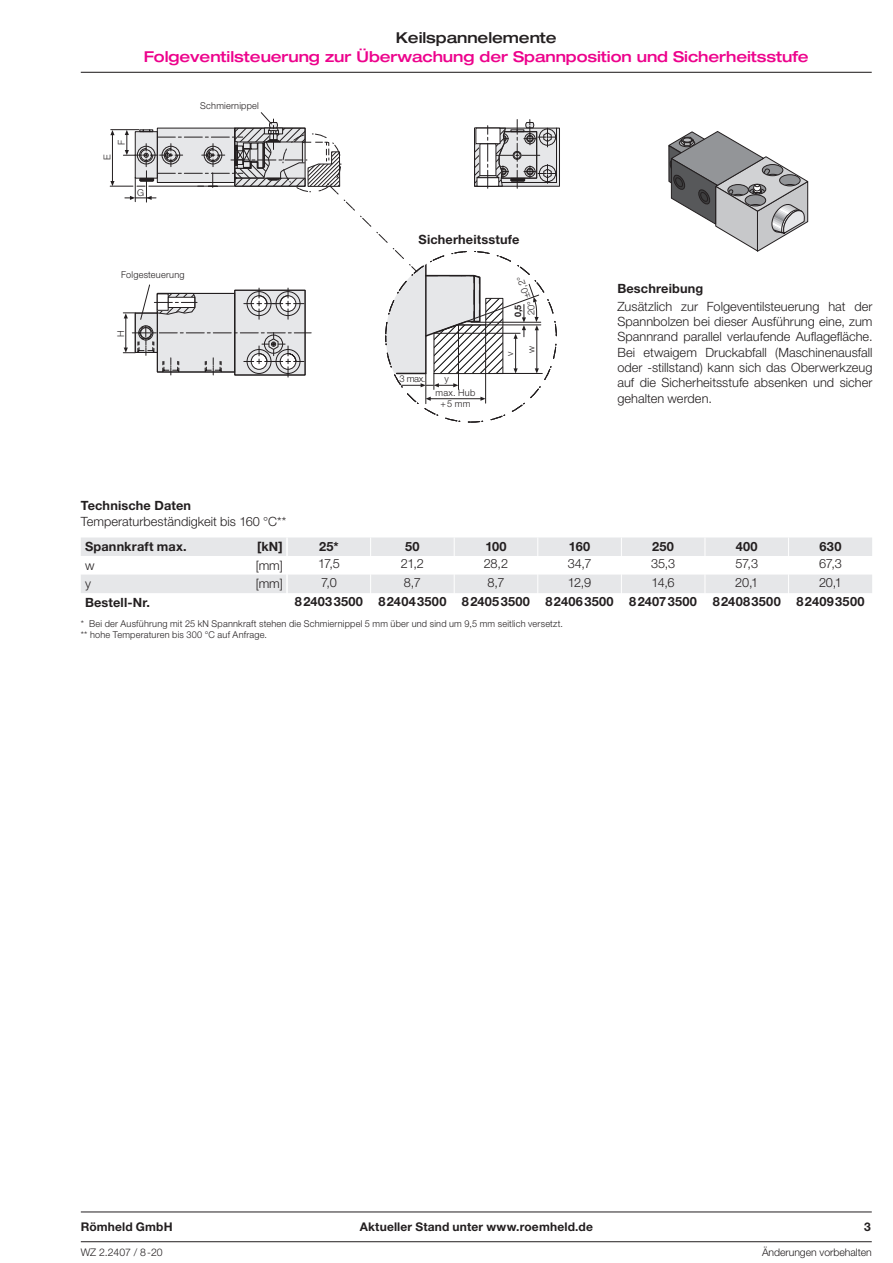
<style>
.page{position:relative;width:893px;height:1263px;background:#fff}
.page>*{position:absolute;margin:0;border:0;box-sizing:border-box;transform-origin:0 0}
.t1{font:500 expanded 15px "Helvetica Neue LT Pro";letter-spacing:-.005em;color:#ed028c}
.t2{font:500 expanded 15px "Helvetica Neue LT Pro";letter-spacing:-.005em;color:#231f20}
.t3{font:300 12.75px/15.3px "Helvetica Neue LT Pro";letter-spacing:.005em;color:#231f20;text-align:justify}
.t4{font:700 12.75px "Helvetica Neue LT Pro";letter-spacing:.015em;color:#231f20}
.t5{font:700 12px "Helvetica Neue LT Pro";letter-spacing:.015em;color:#231f20}
.t6{font:300 10.5px "Helvetica Neue LT Pro";letter-spacing:-.005em;color:#231f20}
.t7{font:300 9.45px/10.5px "Helvetica Neue LT Pro";letter-spacing:.02em;color:#231f20}
.t8{font:300 9.45px "Helvetica Neue";color:#231f20}
.t9{font:700 9px "Helvetica Neue";color:#231f20}
</style>
<div class="page">
<hr style="left:81px;top:72px;width:791px;height:1px;background:#231f20">
<div style="left:474px;top:128px;width:86px;height:59px;border:1px solid #231f20"></div>
<hr style="left:426px;top:373px;width:1px;height:31px;background:#231f20">
<hr style="left:430px;top:398px;width:51px;height:1px;background:#231f20">
<hr style="left:485px;top:325px;width:1px;height:78px;background:#231f20">
<svg style="left:480px;top:397px;width:6px;height:4px"></svg>
<svg style="left:426px;top:397px;width:5px;height:4px"></svg>
<svg style="left:668px;top:131px;width:140px;height:120px"></svg>
<hr style="left:81px;top:1241px;width:791px;height:1px;background:#231f20">
<hr style="left:81px;top:1212px;width:791px;height:1px;background:#231f20">
<svg style="left:81px;top:537px;width:791px;height:56px"></svg>
<svg style="left:110px;top:112px;width:447px;height:278px"></svg>
<p class="t2" style="left:396px;top:28px;width:162px">Keilspannelemente</p>
<p class="t1" style="left:144px;top:47px;width:667px">Folgeventilsteuerung zur Überwachung der Spannposition und Sicherheitsstufe</p>
<p class="t8" style="left:116px;top:145px;width:7px;rotate:-90deg">F</p>
<p class="t8" style="left:101px;top:160px;width:7px;rotate:-90deg">E</p>
<p class="t8" style="left:137px;top:187px;width:9px">G</p>
<p class="t7" style="left:200px;top:100px;width:60px">Schmiernippel</p>
<p class="t7" style="left:121px;top:269px;width:65px">Folgesteuerung</p>
<p class="t8" style="left:115px;top:337px;width:8px;rotate:-90deg">H</p>
<p class="t4" style="left:419px;top:231px;width:102px">Sicherheitsstufe</p>
<p class="t8" style="left:522px;top:300px;width:24px;rotate:-110deg">±0,2°</p>
<p class="t9" style="left:512px;top:317px;width:14px;rotate:-90deg">0,5</p>
<p class="t8" style="left:400px;top:373px;width:27px">3 max.</p>
<p class="t8" style="left:445px;top:373px;width:6px">y</p>
<p class="t7" style="left:436px;top:388px;width:41px;text-align:center">max. Hub +5 mm</p>
<p class="t8" style="left:504px;top:356px;width:6px;rotate:-90deg">v</p>
<p class="t8" style="left:525px;top:353px;width:9px;rotate:-90deg">w</p>
<p class="t4" style="left:617px;top:281px;width:87px">Beschreibung</p>
<p class="t3" style="left:617px;top:298px;width:257px">Zusätzlich zur Folgeventilsteuerung hat der Spannbolzen bei dieser Ausführung eine, zum Spannrand parallel verlaufende Auflagefläche.<br>Bei etwaigem Druckabfall (Maschinenausfall oder -stillstand) kann sich das Oberwerkzeug auf die Sicherheitsstufe absenken und sicher gehalten werden.</p>
<p class="t4" style="left:81px;top:498px;width:112px">Technische Daten</p>
<p class="t3" style="left:81px;top:513px;width:207px">Temperaturbeständigkeit bis 160 °C**</p>
<p class="t4" style="left:85px;top:539px;width:103px">Spannkraft max.</p>
<p class="t4" style="left:257px;top:539px;width:27px">[kN]</p>
<p class="t4" style="left:319px;top:538px;width:21px">25*</p>
<p class="t4" style="left:405px;top:538px;width:16px">50</p>
<p class="t4" style="left:485px;top:538px;width:23px">100</p>
<p class="t4" style="left:569px;top:538px;width:23px">160</p>
<p class="t4" style="left:652px;top:538px;width:23px">250</p>
<p class="t4" style="left:736px;top:538px;width:23px">400</p>
<p class="t4" style="left:820px;top:538px;width:23px">630</p>
<p class="t3" style="left:85px;top:557px;width:11px">w</p>
<p class="t3" style="left:256px;top:557px;width:28px">[mm]</p>
<p class="t3" style="left:318px;top:556px;width:23px">17,5</p>
<p class="t3" style="left:401px;top:556px;width:25px">21,2</p>
<p class="t3" style="left:484px;top:556px;width:26px">28,2</p>
<p class="t3" style="left:568px;top:556px;width:25px">34,7</p>
<p class="t3" style="left:651px;top:556px;width:26px">35,3</p>
<p class="t3" style="left:735px;top:556px;width:24px">57,3</p>
<p class="t3" style="left:819px;top:556px;width:24px">67,3</p>
<p class="t3" style="left:85px;top:576px;width:7px">y</p>
<p class="t3" style="left:256px;top:576px;width:28px">[mm]</p>
<p class="t3" style="left:321px;top:575px;width:17px">7,0</p>
<p class="t3" style="left:404px;top:575px;width:18px">8,7</p>
<p class="t3" style="left:487px;top:575px;width:18px">8,7</p>
<p class="t3" style="left:568px;top:575px;width:25px">12,9</p>
<p class="t3" style="left:652px;top:575px;width:25px">14,6</p>
<p class="t3" style="left:735px;top:575px;width:24px">20,1</p>
<p class="t3" style="left:819px;top:575px;width:24px">20,1</p>
<p class="t4" style="left:85px;top:594px;width:67px">Bestell-Nr.</p>
<p class="t4" style="left:295px;top:593px;width:571px">824033500 824043500 824053500 824063500 824073500 824083500 824093500</p>
<p class="t7" style="left:81px;top:618px;width:484px">* Bei der Ausführung mit 25 kN Spannkraft stehen die Schmiernippel 5 mm über und sind um 9,5 mm seitlich versetzt. ** hohe Temperaturen bis 300 °C auf Anfrage.</p>
<p class="t5" style="left:81px;top:1220px;width:93px">Römheld GmbH</p>
<p class="t5" style="left:360px;top:1220px;width:235px">Aktueller Stand unter www.roemheld.de</p>
<p class="t5" style="left:864px;top:1220px;width:8px">3</p>
<p class="t6" style="left:81px;top:1245px;width:83px">WZ 2.2407 / 8-20</p>
<p class="t6" style="left:762px;top:1245px;width:111px">Änderungen vorbehalten</p>
</div>
